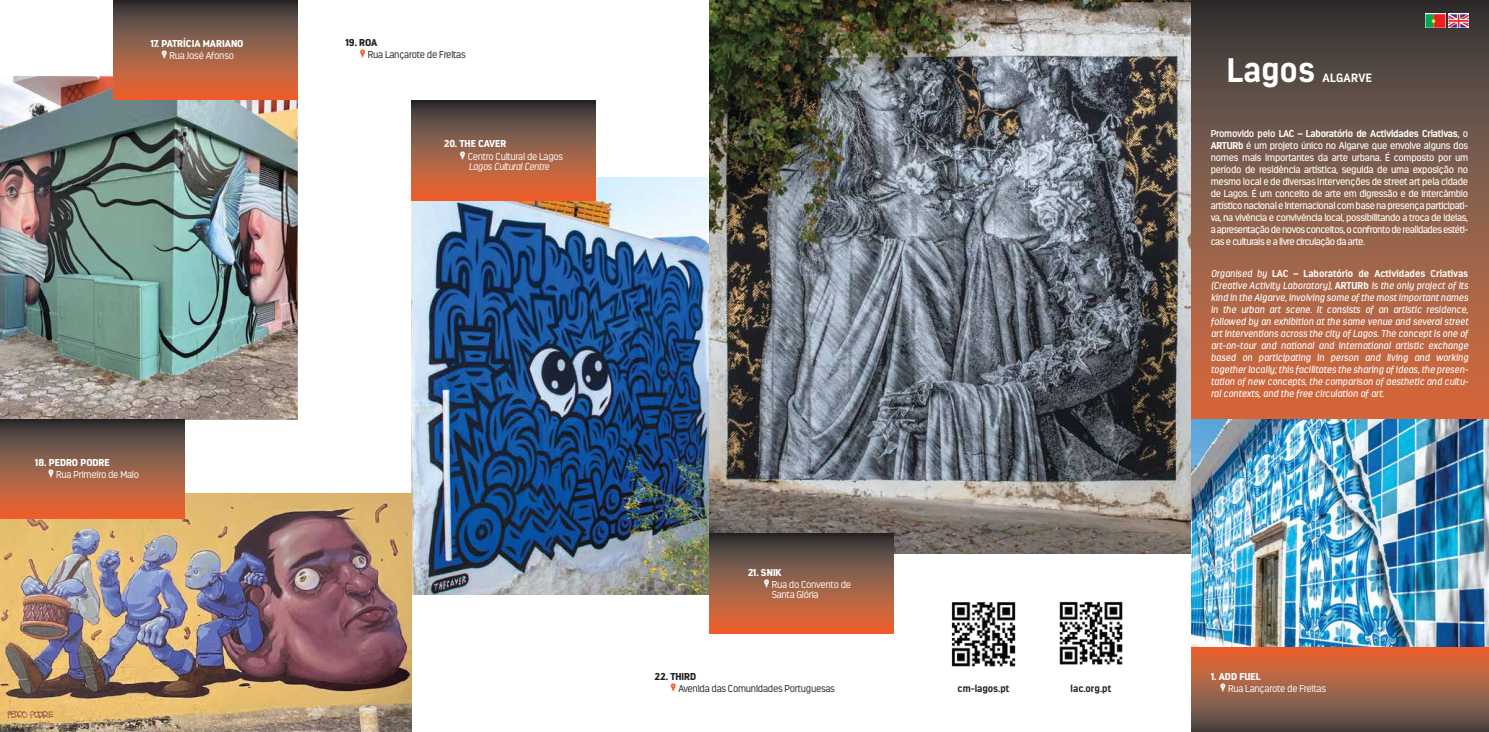
<style>
.page{position:relative;width:1489px;height:732px;background:#fff}
.page>*{position:absolute;margin:0;border:0;box-sizing:border-box;transform-origin:0 0}
.t1{font:700 34px "Estandar";color:#fff}
.t2{font:700 12px "Estandar";letter-spacing:.025em;color:#fff}
.t3{font:italic 10px/12px "Estandar";color:#fff;text-align:justify}
.t4{font:10px/12px "Estandar";letter-spacing:-.05em;color:#fff;text-align:justify}
.t5{font:300 10px/10px "Estandar";letter-spacing:-.025em;color:#fff}
.t6{font:900 10px "Estandar";color:#fff}
.t7{font:300 10px "Estandar";letter-spacing:-.025em;color:#231f20}
.t8{font:700 10px "Estandar";color:#231f20}
.t9{font:italic 300 10px "Estandar";letter-spacing:-.025em;color:#fff}
.t10{font:900 10px "Estandar";color:#231f20}
.s1{font-weight:600}
.s2{font-weight:700}
.s3{font-weight:700;font-style:normal}
</style>
<div class="page">
<img style="left:411px;top:178px;width:298px;height:416px">
<img style="left:0;top:493px;width:411px;height:238px">
<img style="left:709px;top:0;width:481px;height:553px">
<svg style="left:1191px;top:0;width:297px;height:419px;background:#895944"></svg>
<svg style="left:411px;top:101px;width:184px;height:99px;background:#955940"></svg>
<svg style="left:1424px;top:14px;width:21px;height:14px"></svg>
<svg style="left:1447px;top:14px;width:21px;height:14px"></svg>
<svg style="left:1425px;top:15px;width:42px;height:12px"></svg>
<img style="left:951px;top:602px;width:65px;height:65px">
<img style="left:1059px;top:601px;width:64px;height:64px">
<svg style="left:1191px;top:645px;width:297px;height:86px;background:#9e5f45"></svg>
<img style="left:0;top:76px;width:298px;height:343px">
<svg style="left:113px;top:0;width:185px;height:99px;background:#945840"></svg>
<svg style="left:0;top:419px;width:184px;height:99px;background:#945840"></svg>
<svg style="left:709px;top:533px;width:184px;height:100px;background:#93583f"></svg>
<img style="left:1191px;top:419px;width:297px;height:226px">
<svg style="left:460px;top:151px;width:5px;height:8px"></svg>
<svg style="left:1220px;top:683px;width:5px;height:8px"></svg>
<svg style="left:162px;top:50px;width:5px;height:9px"></svg>
<svg style="left:764px;top:579px;width:5px;height:8px"></svg>
<svg style="left:49px;top:469px;width:5px;height:8px"></svg>
<p class="t6" style="left:151px;top:37px;width:94px">17. PATRÍCIA MARIANO</p>
<p class="t5" style="left:169px;top:50px;width:66px">Rua José Afonso</p>
<p class="t10" style="left:346px;top:36px;width:33px">19. ROA</p>
<p class="t7" style="left:368px;top:49px;width:99px">Rua Lançarote de Freitas</p>
<p class="t6" style="left:443px;top:138px;width:64px">20. THE CAVER</p>
<p class="t5" style="left:467px;top:151px;width:97px">Centro Cultural de Lagos</p>
<p class="t9" style="left:468px;top:160px;width:82px">Lagos Cultural Centre</p>
<p class="t6" style="left:35px;top:456px;width:76px">18. PEDRO PODRE</p>
<p class="t5" style="left:56px;top:469px;width:84px">Rua Primeiro de Maio</p>
<p class="t6" style="left:747px;top:565px;width:35px">21. SNIK</p>
<p class="t5" style="left:771px;top:579px;width:81px">Rua do Convento de<br>Santa Glória</p>
<p class="t10" style="left:654px;top:670px;width:43px">22. THIRD</p>
<p class="t7" style="left:678px;top:682px;width:158px">Avenida das Comunidades Portuguesas</p>
<h1 class="t1" style="left:1226px;top:49px;width:89px">Lagos</h1>
<p class="t2" style="left:1322px;top:70px;width:51px">ALGARVE</p>
<p class="t4" style="left:1210px;top:127px;width:259px"><span class="s1">Promovido pelo</span> <span class="s2">LAC – Laboratório de Actividades Criativas</span><span class="s1">,</span> o <span class="s2">ARTURb</span> é um projeto único no Algarve que envolve alguns dos nomes mais importantes da arte urbana. É composto por um período de residência artística, seguida de uma exposição no mesmo local e de diversas intervenções de street art pela cidade de Lagos. É um conceito de arte em digressão e de intercâmbio artístico nacional e internacional com base na presença participati&shy;va, na vivência e convivência local, possibilitando a troca de ideias, a apresentação de novos conceitos, o confronto de realidades estéti&shy;cas e culturais e a livre circulação da arte.</p>
<p class="t3" style="left:1210px;top:267px;width:259px">Organised by <span class="s3">LAC – Laboratório de Actividades Criativas </span>(Creative Activity Laboratory), <span class="s3">ARTURb</span> is the only project of its kind in the Algarve, involving some of the most important names in the urban art scene. It consists of an artistic residence, followed by an exhibition at the same venue and several street art interventions across the city of Lagos. The concept is one of art-on-tour and national and international artistic exchange based on participating in person and living and working together locally; this facilitates the sharing of ideas, the presen&shy;tation of new concepts, the comparison of aesthetic and cultu&shy;ral contexts, and the free circulation of art.</p>
<p class="t8" style="left:957px;top:682px;width:53px">cm-lagos.pt</p>
<p class="t8" style="left:1070px;top:682px;width:42px">lac.org.pt</p>
<p class="t6" style="left:1210px;top:670px;width:51px">1. ADD FUEL</p>
<p class="t5" style="left:1227px;top:683px;width:99px">Rua Lançarote de Freitas</p>
</div>
